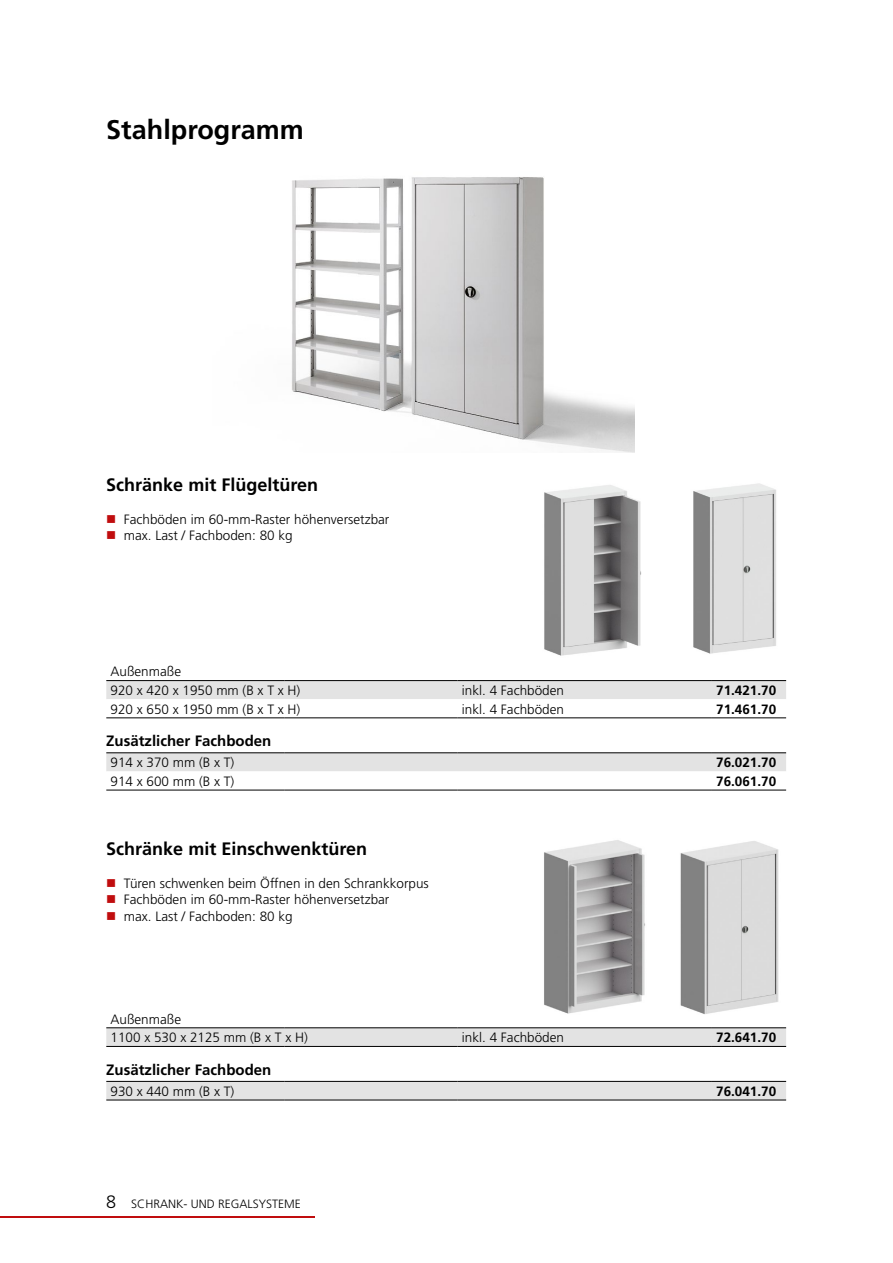
<style>
.page{position:relative;width:893px;height:1263px;background:#fff}
.page>*{position:absolute;margin:0;border:0;box-sizing:border-box;transform-origin:0 0}
.H_3_18{font:700 27px "Frutiger LT Std";color:#000}
.H_4_12{font:700 18px "Frutiger LT Std";color:#000}
.t1{font:700 15px "Frutiger LT Std";color:#000}
.t2{font:300 13.5px "Frutiger LT Std";color:#000}
.t3{font:700 13.5px "Frutiger LT Std";color:#000}
.t4{font:300 12px "Frutiger LT Std";color:#000}
.s1{color:#c00d0e}
.s2{font-size:18px}
</style>
<div class="page">
<hr style="left:0;top:1216px;width:315px;height:1px;background:#c00d0e">
<div style="left:106px;top:681px;width:680px;height:18px;background:#e3e3e3"></div>
<hr style="left:106px;top:717px;width:179px;height:1px;background:#000">
<hr style="left:285px;top:717px;width:173px;height:1px;background:#000">
<hr style="left:458px;top:717px;width:254px;height:1px;background:#000">
<hr style="left:712px;top:717px;width:74px;height:1px;background:#000">
<hr style="left:106px;top:680px;width:179px;height:1px;background:#000">
<hr style="left:285px;top:680px;width:173px;height:1px;background:#000">
<hr style="left:458px;top:680px;width:254px;height:1px;background:#000">
<hr style="left:712px;top:680px;width:74px;height:1px;background:#000">
<svg style="left:106px;top:753px;width:680px;height:37px"></svg>
<hr style="left:106px;top:790px;width:179px;height:1px;background:#000">
<hr style="left:285px;top:790px;width:173px;height:1px;background:#000">
<hr style="left:458px;top:790px;width:254px;height:1px;background:#000">
<hr style="left:712px;top:790px;width:74px;height:1px;background:#000">
<hr style="left:106px;top:752px;width:179px;height:1px;background:#000">
<hr style="left:285px;top:752px;width:173px;height:1px;background:#000">
<hr style="left:458px;top:752px;width:254px;height:1px;background:#000">
<hr style="left:712px;top:752px;width:74px;height:1px;background:#000">
<svg style="left:106px;top:1028px;width:680px;height:18px;background:#dedede"></svg>
<hr style="left:106px;top:1046px;width:179px;height:1px;background:#000">
<hr style="left:285px;top:1046px;width:173px;height:1px;background:#000">
<hr style="left:458px;top:1046px;width:254px;height:1px;background:#000">
<hr style="left:712px;top:1046px;width:74px;height:1px;background:#000">
<hr style="left:106px;top:1027px;width:179px;height:1px;background:#000">
<hr style="left:285px;top:1027px;width:173px;height:1px;background:#000">
<hr style="left:458px;top:1027px;width:254px;height:1px;background:#000">
<hr style="left:712px;top:1027px;width:74px;height:1px;background:#000">
<div style="left:106px;top:1082px;width:680px;height:18px;background:#e3e3e3"></div>
<hr style="left:106px;top:1100px;width:179px;height:1px;background:#000">
<hr style="left:285px;top:1100px;width:173px;height:1px;background:#000">
<hr style="left:458px;top:1100px;width:254px;height:1px;background:#000">
<hr style="left:712px;top:1100px;width:74px;height:1px;background:#000">
<hr style="left:106px;top:1081px;width:179px;height:1px;background:#000">
<hr style="left:285px;top:1081px;width:173px;height:1px;background:#000">
<hr style="left:458px;top:1081px;width:254px;height:1px;background:#000">
<hr style="left:712px;top:1081px;width:74px;height:1px;background:#000">
<img style="left:291px;top:177px;width:343px;height:276px">
<img style="left:544px;top:840px;width:235px;height:174px">
<img style="left:544px;top:483px;width:232px;height:173px">
<p class="H_3_18" style="left:106px;top:114px;width:199px">Stahlprogramm</p>
<p class="H_4_12" style="left:106px;top:474px;width:213px">Schränke mit Flügeltüren</p>
<p class="t2" style="left:106px;top:512px;width:285px"><span class="s1">■</span> Fachböden im 60-mm-Raster höhenversetzbar</p>
<p class="t2" style="left:106px;top:528px;width:188px"><span class="s1">■</span> max. Last / Fachboden: 80 kg</p>
<p class="t2" style="left:111px;top:664px;width:72px">Außenmaße</p>
<p class="t2" style="left:111px;top:683px;width:191px">920 x 420 x 1950 mm (B x T x H)</p>
<p class="t2" style="left:462px;top:683px;width:104px">inkl. 4 Fachböden</p>
<p class="t3" style="left:716px;top:682px;width:62px">71.421.70</p>
<p class="t2" style="left:111px;top:701px;width:191px">920 x 650 x 1950 mm (B x T x H)</p>
<p class="t2" style="left:462px;top:701px;width:104px">inkl. 4 Fachböden</p>
<p class="t3" style="left:716px;top:701px;width:62px">71.461.70</p>
<p class="t1" style="left:106px;top:732px;width:167px">Zusätzlicher Fachboden</p>
<p class="t2" style="left:111px;top:755px;width:125px">914 x 370 mm (B x T)</p>
<p class="t3" style="left:716px;top:754px;width:62px">76.021.70</p>
<p class="t2" style="left:111px;top:773px;width:125px">914 x 600 mm (B x T)</p>
<p class="t3" style="left:716px;top:773px;width:62px">76.061.70</p>
<p class="H_4_12" style="left:106px;top:838px;width:262px">Schränke mit Einschwenktüren</p>
<p class="t2" style="left:106px;top:875px;width:324px"><span class="s1">■</span> Türen schwenken beim Öffnen in den Schrankkorpus</p>
<p class="t2" style="left:106px;top:892px;width:285px"><span class="s1">■</span> Fachböden im 60-mm-Raster höhenversetzbar</p>
<p class="t2" style="left:106px;top:908px;width:188px"><span class="s1">■</span> max. Last / Fachboden: 80 kg</p>
<p class="t2" style="left:111px;top:1011px;width:72px">Außenmaße</p>
<p class="t2" style="left:111px;top:1030px;width:199px">1100 x 530 x 2125 mm (B x T x H)</p>
<p class="t2" style="left:462px;top:1030px;width:104px">inkl. 4 Fachböden</p>
<p class="t3" style="left:716px;top:1029px;width:62px">72.641.70</p>
<p class="t1" style="left:106px;top:1061px;width:167px">Zusätzlicher Fachboden</p>
<p class="t2" style="left:111px;top:1083px;width:125px">930 x 440 mm (B x T)</p>
<p class="t3" style="left:716px;top:1083px;width:62px">76.041.70</p>
<p class="t4" style="left:106px;top:1197px;width:196px"><span class="s2">8</span> SCHRANK- UND REGALSYSTEME</p>
</div>
